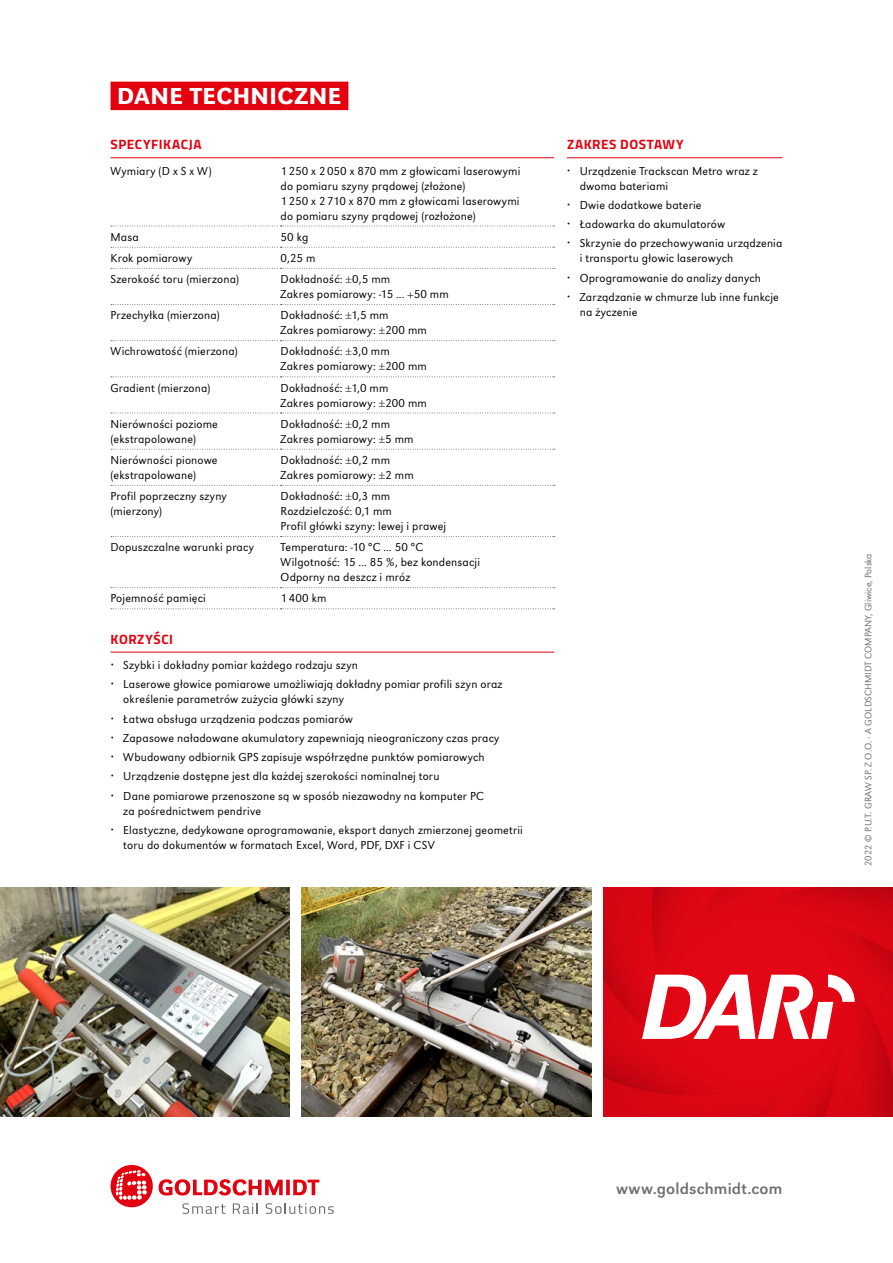
<style>
.page{position:relative;width:893px;height:1263px;background:#fff}
.page>*{position:absolute;margin:0;border:0;box-sizing:border-box;transform-origin:0 0}
.t1{font:500 24px "URW Grotesk";letter-spacing:.02em;color:#fff}
.t2{font:16.5px "URW Grotesk";letter-spacing:.01em;color:#6f6f6e}
.t3{font:700 13.5px "Titillium Web";letter-spacing:.04em;color:#e3000f}
.t4{font:300 12px/15px "URW Grotesk";letter-spacing:.01em;color:#000}
.t5{font:300 9.75px "URW Grotesk";color:#6f6f6e}
</style>
<div class="page">
<img style="left:0;top:887px;width:289px;height:229px">
<img style="left:302px;top:887px;width:289px;height:229px">
<img style="left:604px;top:887px;width:289px;height:229px">
<svg style="left:642px;top:975px;width:213px;height:64px"></svg>
<div style="left:111px;top:82px;width:237px;height:28px;background:#e3000f"></div>
<svg style="left:111px;top:226px;width:444px;height:1px"></svg>
<svg style="left:111px;top:247px;width:444px;height:1px"></svg>
<svg style="left:111px;top:268px;width:444px;height:1px"></svg>
<svg style="left:111px;top:304px;width:444px;height:1px"></svg>
<svg style="left:111px;top:340px;width:444px;height:1px"></svg>
<svg style="left:111px;top:376px;width:444px;height:1px"></svg>
<svg style="left:111px;top:413px;width:444px;height:1px"></svg>
<svg style="left:111px;top:449px;width:444px;height:1px"></svg>
<svg style="left:111px;top:485px;width:444px;height:1px"></svg>
<svg style="left:111px;top:536px;width:444px;height:1px"></svg>
<svg style="left:111px;top:587px;width:444px;height:1px"></svg>
<svg style="left:111px;top:608px;width:444px;height:1px"></svg>
<hr style="left:111px;top:157px;width:170px;height:1px;background:#e3000f">
<hr style="left:281px;top:157px;width:273px;height:1px;background:#e3000f">
<hr style="left:567px;top:157px;width:215px;height:1px;background:#e3000f">
<hr style="left:111px;top:652px;width:443px;height:1px;background:#e3000f">
<svg style="left:111px;top:1165px;width:42px;height:42px"></svg>
<svg style="left:159px;top:1179px;width:160px;height:16px"></svg>
<svg style="left:182px;top:1203px;width:44px;height:11px"></svg>
<svg style="left:233px;top:1203px;width:25px;height:11px"></svg>
<svg style="left:266px;top:1203px;width:68px;height:11px"></svg>
<h1 class="t1" style="left:117px;top:82px;width:226px">DANE TECHNICZNE</h1>
<p class="t3" style="left:111px;top:134px;width:92px">SPECYFIKACJA</p>
<p class="t4" style="left:111px;top:163px;width:103px">Wymiary (D x S x W)</p>
<p class="t4" style="left:281px;top:163px;width:241px">1 250 x 2 050 x 870 mm z głowicami laserowymi do pomiaru szyny prądowej (złożone)<br>1 250 x 2 710 x 870 mm z głowicami laserowymi do pomiaru szyny prądowej (rozłożone)</p>
<p class="t4" style="left:111px;top:229px;width:30px">Masa</p>
<p class="t4" style="left:281px;top:229px;width:29px">50 kg</p>
<p class="t4" style="left:111px;top:251px;width:83px">Krok pomiarowy</p>
<p class="t4" style="left:281px;top:251px;width:36px">0,25 m</p>
<p class="t4" style="left:111px;top:272px;width:130px">Szerokość toru (mierzona)</p>
<p class="t4" style="left:281px;top:272px;width:170px">Dokładność: ±0,5 mm<br>Zakres pomiarowy: -15 ... +50 mm</p>
<p class="t4" style="left:111px;top:308px;width:111px">Przechyłka (mierzona)</p>
<p class="t4" style="left:281px;top:308px;width:148px">Dokładność: ±1,5 mm<br>Zakres pomiarowy: ±200 mm</p>
<p class="t4" style="left:111px;top:344px;width:129px">Wichrowatość (mierzona)</p>
<p class="t4" style="left:281px;top:344px;width:148px">Dokładność: ±3,0 mm<br>Zakres pomiarowy: ±200 mm</p>
<p class="t4" style="left:111px;top:380px;width:101px">Gradient (mierzona)</p>
<p class="t4" style="left:281px;top:380px;width:148px">Dokładność: ±1,0 mm<br>Zakres pomiarowy: ±200 mm</p>
<p class="t4" style="left:111px;top:416px;width:109px">Nierówności poziome (ekstrapolowane)</p>
<p class="t4" style="left:281px;top:416px;width:135px">Dokładność: ±0,2 mm<br>Zakres pomiarowy: ±5 mm</p>
<p class="t4" style="left:111px;top:452px;width:109px">Nierówności pionowe (ekstrapolowane)</p>
<p class="t4" style="left:281px;top:452px;width:135px">Dokładność: ±0,2 mm<br>Zakres pomiarowy: ±2 mm</p>
<p class="t4" style="left:111px;top:489px;width:118px">Profil poprzeczny szyny (mierzony)</p>
<p class="t4" style="left:281px;top:489px;width:167px">Dokładność: ±0,3 mm<br>Rozdzielczość: 0,1 mm<br>Profil główki szyny: lewej i prawej</p>
<p class="t4" style="left:111px;top:540px;width:145px">Dopuszczalne warunki pracy</p>
<p class="t4" style="left:281px;top:540px;width:201px">Temperatura: -10 °C ... 50 °C<br>Wilgotność: 15 ... 85 %, bez kondensacji<br>Odporny na deszcz i mróz</p>
<p class="t4" style="left:111px;top:591px;width:97px">Pojemność pamięci</p>
<p class="t4" style="left:281px;top:591px;width:48px">1 400 km</p>
<p class="t3" style="left:111px;top:628px;width:64px">KORZYŚCI</p>
<p class="t4" style="left:123px;top:655px;width:381px;line-height:19.2px">Szybki i dokładny pomiar każdego rodzaju szyn<br>Laserowe głowice pomiarowe umożliwiają dokładny pomiar profili szyn oraz</p>
<p class="t4" style="left:123px;top:690px;width:378px;line-height:19.2px">określenie parametrów zużycia główki szyny<br>Łatwa obsługa urządzenia podczas pomiarów<br>Zapasowe naładowane akumulatory zapewniają nieograniczony czas pracy Wbudowany odbiornik GPS zapisuje współrzędne punktów pomiarowych Urządzenie dostępne jest dla każdej szerokości nominalnej toru<br>Dane pomiarowe przenoszone są w sposób niezawodny na komputer PC</p>
<p class="t4" style="left:123px;top:801px;width:401px;line-height:19.2px">za pośrednictwem pendrive<br>Elastyczne, dedykowane oprogramowanie, eksport danych zmierzonej geometrii</p>
<p class="t4" style="left:123px;top:837px;width:313px">toru do dokumentów w formatach Excel, Word, PDF, DXF i CSV</p>
<p class="t3" style="left:567px;top:134px;width:118px">ZAKRES DOSTAWY</p>
<p class="t4" style="left:580px;top:163px;width:179px">Urządzenie Trackscan Metro wraz z dwoma bateriami</p>
<p class="t4" style="left:580px;top:195px;width:204px;line-height:19.2px">Dwie dodatkowe baterie<br>Ładowarka do akumulatorów<br>Skrzynie do przechowywania urządzenia</p>
<p class="t4" style="left:580px;top:249px;width:201px;line-height:19.2px">i transportu głowic laserowych<br>Oprogramowanie do analizy danych<br>Zarządzanie w chmurze lub inne funkcje</p>
<p class="t4" style="left:580px;top:304px;width:59px">na życzenie</p>
<p class="t5" style="left:863px;top:866px;width:314px;rotate:-90deg">2022 © P.U.T. GRAW SP. Z O.O. · A GOLDSCHMIDT COMPANY, Gliwice, Polska</p>
<h2 class="t2" style="left:616px;top:1179px;width:168px">www.goldschmidt.com</h2>
</div>
